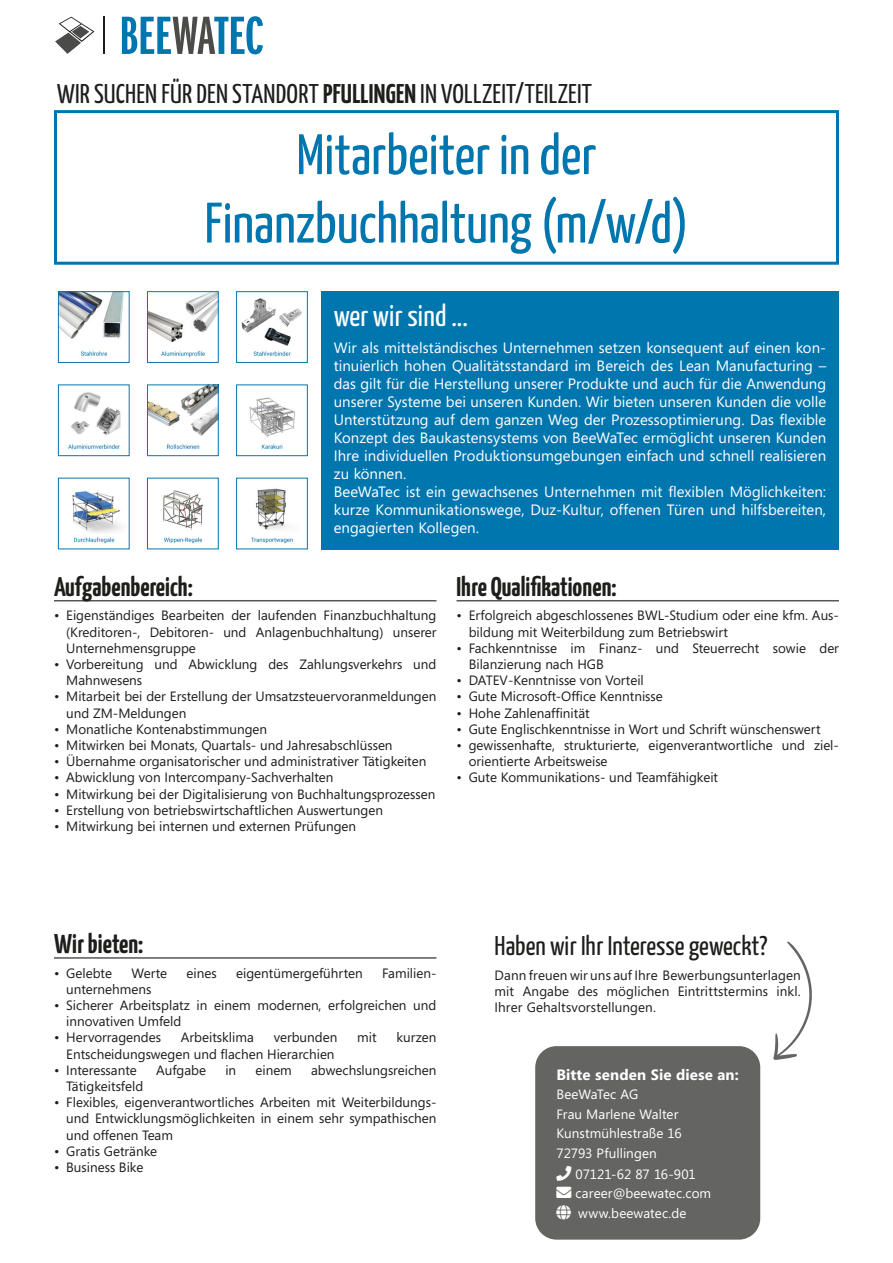
<style>
.page{position:relative;width:893px;height:1263px;background:#fff}
.page>*{position:absolute;margin:0;border:0;box-sizing:border-box;transform-origin:0 0}
.Titel_Balken{font:57px/68.4px "Yanone Kaffeesatz";color:#0076af;text-align:center}
.wer_wir_sind{font:30px "Yanone Kaffeesatz";color:#fff}
.Titel_Balken-2{font:27px "Yanone Kaffeesatz";letter-spacing:.01em;color:#1d1d1b}
.Überschrift{font:700 27px "Yanone Kaffeesatz";color:#1d1d1b}
.wer_wir_sind-2{font:27px "Yanone Kaffeesatz";color:#1d1d1b}
.Fließtext{font:15px/18px "Segoe";letter-spacing:.005em;color:#fff;text-align:justify}
.Adresse{font:700 15px "Segoe";letter-spacing:.01em;color:#fff}
.Adresse-2{font:13.5px/16.2px "Segoe";color:#1d1d1b}
.Adresse-3{font:13.5px "Segoe";letter-spacing:.005em;color:#fff}
.Adresse-4{font:13.5px "Segoe";letter-spacing:-.015em;color:#fff}
.s1{font-weight:700}
</style>
<div class="page">
<hr style="left:54px;top:600px;width:382px;height:1px;background:#575756">
<hr style="left:54px;top:957px;width:382px;height:2px;background:#575756">
<hr style="left:456px;top:600px;width:383px;height:1px;background:#575756">
<svg style="left:55px;top:17px;width:39px;height:37px"></svg>
<hr style="left:103px;top:17px;width:2px;height:37px;background:#1d1d1b">
<svg style="left:122px;top:16px;width:141px;height:38px"></svg>
<div style="left:321px;top:291px;width:518px;height:258px;background:#0076af"></div>
<div style="left:54px;top:110px;width:785px;height:155px;border:3px solid #0076af"></div>
<div style="left:535px;top:1046px;width:225px;height:193px;background:#646463;border-radius:21px"></div>
<svg style="left:773px;top:941px;width:39px;height:119px"></svg>
<img style="left:60px;top:293px;width:64px;height:63px">
<div style="left:58px;top:291px;width:72px;height:72px;border:1px solid #0576af"></div>
<img style="left:149px;top:293px;width:68px;height:64px">
<div style="left:147px;top:291px;width:72px;height:72px;border:1px solid #0576af"></div>
<img style="left:241px;top:298px;width:61px;height:58px">
<div style="left:236px;top:291px;width:72px;height:72px;border:1px solid #0576af"></div>
<img style="left:68px;top:392px;width:53px;height:57px">
<div style="left:58px;top:384px;width:72px;height:72px;border:1px solid #0576af"></div>
<img style="left:149px;top:386px;width:68px;height:63px">
<div style="left:147px;top:384px;width:72px;height:72px;border:1px solid #0576af"></div>
<img style="left:249px;top:397px;width:46px;height:52px">
<div style="left:236px;top:384px;width:72px;height:72px;border:1px solid #0576af"></div>
<img style="left:72px;top:491px;width:49px;height:53px">
<img style="left:163px;top:490px;width:41px;height:54px">
<div style="left:147px;top:478px;width:72px;height:71px;border:1px solid #0576af"></div>
<img style="left:251px;top:488px;width:42px;height:56px">
<div style="left:236px;top:478px;width:72px;height:71px;border:1px solid #0576af"></div>
<p class="Titel_Balken-2" style="left:57px;top:74px;width:536px">WIR SUCHEN FÜR DEN STANDORT <span class="s1">PFULLINGEN</span> IN VOLLZEIT/TEILZEIT</p>
<p class="Titel_Balken" style="left:205px;top:117px;width:485px">Mitarbeiter in der<br>Finanzbuchhaltung (m/w/d)</p>
<p class="wer_wir_sind" style="left:334px;top:294px;width:136px">wer wir sind ...</p>
<p class="Fließtext" style="left:334px;top:338px;width:494px">Wir als mittelständisches Unternehmen setzen konsequent auf einen kon&shy;tinuierlich hohen Qualitätsstandard im Bereich des Lean Manufacturing – das gilt für die Herstellung unserer Produkte und auch für die Anwendung unserer Systeme bei unseren Kunden. Wir bieten unseren Kunden die volle Unterstützung auf dem ganzen Weg der Prozessoptimierung. Das flexible Konzept des Baukastensystems von BeeWaTec ermöglicht unseren Kunden Ihre individuellen Produktionsumgebungen einfach und schnell realisieren zu können.</p>
<p class="Fließtext" style="left:334px;top:482px;width:494px">BeeWaTec ist ein gewachsenes Unternehmen mit flexiblen Möglichkeiten: kurze Kommunikationswege, Duz-Kultur, offenen Türen und hilfsbereiten, engagierten Kollegen.</p>
<p class="Überschrift" style="left:54px;top:567px;width:140px">Aufgabenbereich:</p>
<p class="Adresse-2" style="left:66px;top:607px;width:372px;text-align:justify;text-indent:-12px">• Eigenständiges Bearbeiten der laufenden Finanzbuchhaltung (Kreditoren-, Debitoren- und Anlagenbuchhaltung) unserer Unternehmensgruppe</p>
<p class="Adresse-2" style="left:66px;top:656px;width:372px;text-indent:-12px">• Vorbereitung und Abwicklung des Zahlungsverkehrs und<br>Mahnwesens</p>
<p class="Adresse-2" style="left:66px;top:688px;width:372px;text-indent:-12px">• Mitarbeit bei der Erstellung der Umsatzsteuervoranmeldungen und ZM-Meldungen</p>
<p class="Adresse-2" style="left:54px;top:721px;width:215px">• Monatliche Kontenabstimmungen</p>
<p class="Adresse-2" style="left:54px;top:737px;width:340px">• Mitwirken bei Monats, Quartals- und Jahresabschlüssen</p>
<p class="Adresse-2" style="left:54px;top:753px;width:374px">• Übernahme organisatorischer und administrativer Tätigkeiten</p>
<p class="Adresse-2" style="left:54px;top:769px;width:281px">• Abwicklung von Intercompany-Sachverhalten</p>
<p class="Adresse-2" style="left:54px;top:785px;width:383px">• Mitwirkung bei der Digitalisierung von Buchhaltungsprozessen</p>
<p class="Adresse-2" style="left:54px;top:802px;width:330px">• Erstellung von betriebswirtschaftlichen Auswertungen</p>
<p class="Adresse-2" style="left:54px;top:818px;width:304px">• Mitwirkung bei internen und externen Prüfungen</p>
<p class="Überschrift" style="left:456px;top:567px;width:162px">Ihre Qualifikationen:</p>
<p class="Adresse-2" style="left:469px;top:607px;width:372px;text-indent:-12px">• Erfolgreich abgeschlossenes BWL-Studium oder eine kfm. Aus&shy;bildung mit Weiterbildung zum Betriebswirt</p>
<p class="Adresse-2" style="left:469px;top:640px;width:372px;text-indent:-12px">• Fachkenntnisse im Finanz- und Steuerrecht sowie der<br>Bilanzierung nach HGB</p>
<p class="Adresse-2" style="left:456px;top:672px;width:189px">• DATEV-Kenntnisse von Vorteil</p>
<p class="Adresse-2" style="left:456px;top:688px;width:208px">• Gute Microsoft-Office Kenntnisse</p>
<p class="Adresse-2" style="left:456px;top:704px;width:135px">• Hohe Zahlenaffinität</p>
<p class="Adresse-2" style="left:456px;top:721px;width:366px">• Gute Englischkenntnisse in Wort und Schrift wünschenswert</p>
<p class="Adresse-2" style="left:469px;top:737px;width:372px;text-indent:-12px">• gewissenhafte, strukturierte, eigenverantwortliche und ziel&shy;orientierte Arbeitsweise</p>
<p class="Adresse-2" style="left:456px;top:769px;width:263px">• Gute Kommunikations- und Teamfähigkeit</p>
<p class="Überschrift" style="left:54px;top:924px;width:91px">Wir bieten:</p>
<p class="Adresse-2" style="left:54px;top:964px;width:59px">• Gelebte</p>
<p class="Adresse-2" style="left:131px;top:964px;width:37px">Werte</p>
<p class="Adresse-2" style="left:187px;top:964px;width:32px">eines</p>
<p class="Adresse-2" style="left:236px;top:964px;width:128px">eigentümergeführten</p>
<p class="Adresse-2" style="left:382px;top:964px;width:56px">Familien-</p>
<p class="Adresse-2" style="left:66px;top:981px;width:87px">unternehmens</p>
<p class="Adresse-2" style="left:66px;top:997px;width:372px;text-indent:-12px">• Sicherer Arbeitsplatz in einem modernen, erfolgreichen und innovativen Umfeld</p>
<p class="Adresse-2" style="left:54px;top:1029px;width:109px">• Hervorragendes</p>
<p class="Adresse-2" style="left:181px;top:1029px;width:75px">Arbeitsklima</p>
<p class="Adresse-2" style="left:274px;top:1029px;width:65px">verbunden</p>
<p class="Adresse-2" style="left:357px;top:1029px;width:21px">mit</p>
<p class="Adresse-2" style="left:396px;top:1029px;width:42px">kurzen</p>
<p class="Adresse-2" style="left:66px;top:1045px;width:270px">Entscheidungswegen und flachen Hierarchien</p>
<p class="Adresse-2" style="left:54px;top:1062px;width:84px">• Interessante</p>
<p class="Adresse-2" style="left:156px;top:1062px;width:52px">Aufgabe</p>
<p class="Adresse-2" style="left:225px;top:1062px;width:12px">in</p>
<p class="Adresse-2" style="left:255px;top:1062px;width:38px">einem</p>
<p class="Adresse-2" style="left:311px;top:1062px;width:127px">abwechslungsreichen</p>
<p class="Adresse-2" style="left:66px;top:1078px;width:79px">Tätigkeitsfeld</p>
<p class="Adresse-2" style="left:66px;top:1094px;width:372px;text-align:justify;text-indent:-12px">• Flexibles, eigenverantwortliches Arbeiten mit Weiterbildungs&shy;und Entwicklungsmöglichkeiten in einem sehr sympathischen und offenen Team</p>
<p class="Adresse-2" style="left:54px;top:1143px;width:105px">• Gratis Getränke</p>
<p class="Adresse-2" style="left:54px;top:1159px;width:91px">• Business Bike</p>
<p class="wer_wir_sind-2" style="left:495px;top:926px;width:274px">Haben wir Ihr Interesse geweckt?</p>
<p class="Adresse-2" style="left:495px;top:967px;width:308px;text-align:justify">Dann freuen wir uns auf Ihre Bewerbungsunterlagen mit Angabe des möglichen Eintrittstermins inkl.<br>Ihrer Gehaltsvorstellungen.</p>
<p class="Adresse" style="left:556px;top:1064px;width:184px">Bitte senden Sie diese an:</p>
<p class="Adresse-4" style="left:556px;top:1085px;width:83px">BeeWaTec AG</p>
<p class="Adresse-3" style="left:556px;top:1105px;width:123px">Frau Marlene Walter</p>
<p class="Adresse-3" style="left:556px;top:1124px;width:127px">Kunstmühlestraße 16</p>
<p class="Adresse-3" style="left:556px;top:1144px;width:102px">72793 Pfullingen</p>
<p class="Adresse-3" style="left:556px;top:1165px;width:141px">□■ 07121-62 87 16-901</p>
<p class="Adresse-3" style="left:556px;top:1184px;width:156px">■❖●□ career@beewatec.com</p>
<p class="Adresse-3" style="left:556px;top:1204px;width:131px">●□ www.beewatec.de</p>
</div>
